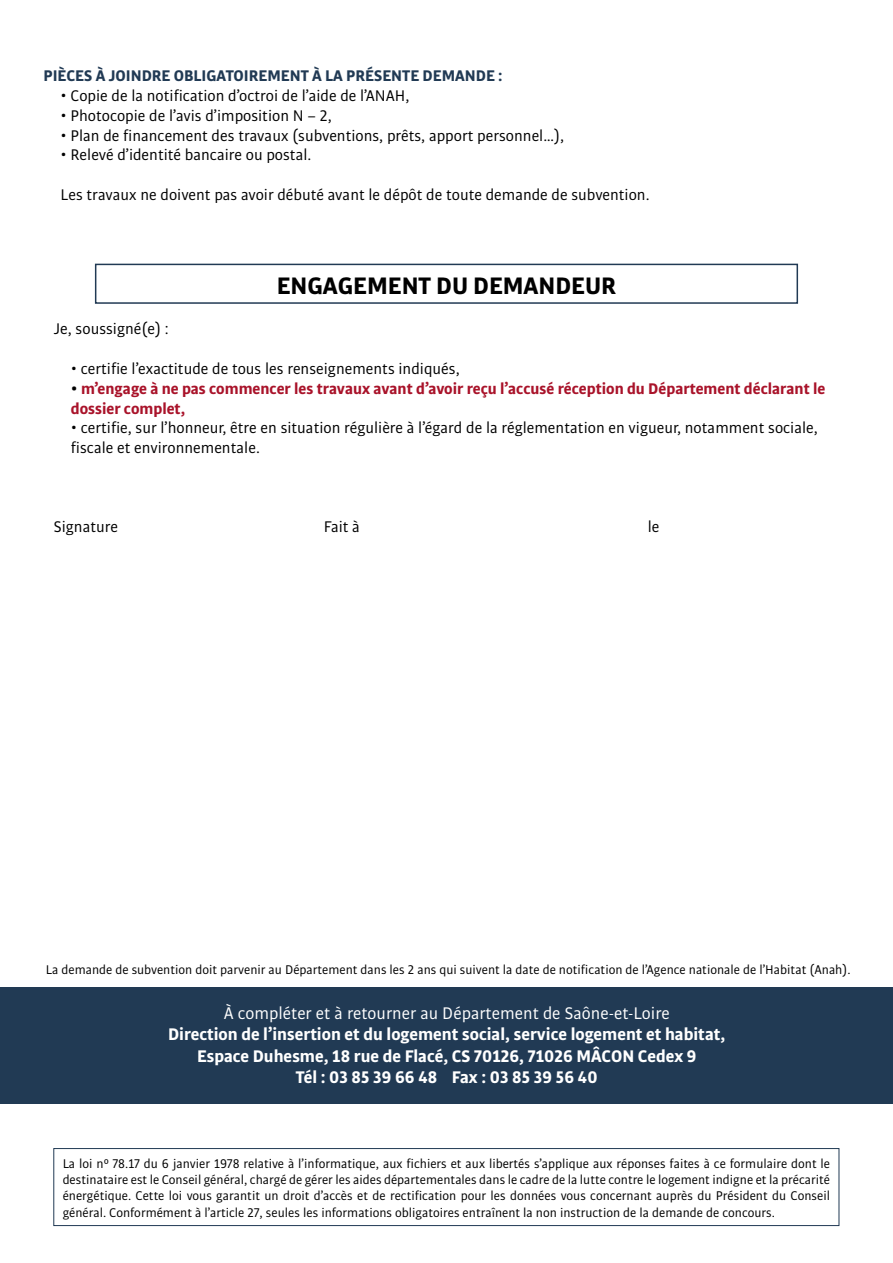
<style>
.page{position:relative;width:893px;height:1263px;background:#fff}
.page>*{position:absolute;margin:0;border:0;box-sizing:border-box;transform-origin:0 0}
.t1{font:700 25.5px "Bulo";color:#000}
.t2{font:700 18px/21.6px "Bulo";color:#fff;text-align:center}
.t3{font:18px "Bulo";color:#fff}
.t4{font:16.5px/19.8px "Bulo";color:#000}
.t5{font:700 16.5px/19.8px "Bulo";color:#a9132a}
.t6{font:700 16.5px "Bulo";color:#213a54}
.t7{font:13.5px/16.2px "Bulo";color:#000;text-align:justify}
.s1{color:#000}
</style>
<div class="page">
<div style="left:95px;top:264px;width:703px;height:40px;border:2px solid #213a54"></div>
<div style="left:0;top:986px;width:893px;height:117px;background:#213a54"></div>
<div style="left:53px;top:1148px;width:786px;height:78px;border:1px solid #213a54"></div>
<p class="t6" style="left:44px;top:65px;width:460px">PIÈCES À JOINDRE OBLIGATOIREMENT À LA PRÉSENTE DEMANDE :</p>
<p class="t4" style="left:61px;top:85px;width:350px">• Copie de la notification d’octroi de l’aide de l’ANAH,</p>
<p class="t4" style="left:61px;top:105px;width:273px">• Photocopie de l’avis d’imposition N – 2,</p>
<p class="t4" style="left:61px;top:125px;width:505px">• Plan de financement des travaux (subventions, prêts, apport personnel…),</p>
<p class="t4" style="left:61px;top:145px;width:252px">• Relevé d’identité bancaire ou postal.</p>
<p class="t4" style="left:61px;top:184px;width:590px">Les travaux ne doivent pas avoir débuté avant le dépôt de toute demande de subvention.</p>
<h1 class="t1" style="left:277px;top:269px;width:341px">ENGAGEMENT DU DEMANDEUR</h1>
<p class="t4" style="left:54px;top:319px;width:117px">Je, soussigné(e) :</p>
<p class="t4" style="left:71px;top:358px;width:390px">• certifie l’exactitude de tous les renseignements indiqués,</p>
<p class="t5" style="left:71px;top:378px;width:756px"><span class="s1">•</span> m’engage à ne pas commencer les travaux avant d’avoir reçu l’accusé réception du Département déclarant le dossier complet,</p>
<p class="t4" style="left:71px;top:418px;width:748px">• certifie, sur l’honneur, être en situation régulière à l’égard de la réglementation en vigueur, notamment sociale, fiscale et environnementale.</p>
<p class="t4" style="left:54px;top:517px;width:66px">Signature</p>
<p class="t4" style="left:324px;top:517px;width:38px">Fait à</p>
<p class="t4" style="left:648px;top:517px;width:13px">le</p>
<p class="t7" style="left:46px;top:961px;width:806px">La demande de subvention doit parvenir au Département dans les 2 ans qui suivent la date de notification de l’Agence nationale de l’Habitat (Anah).</p>
<h2 class="t3" style="left:224px;top:1001px;width:448px">À compléter et à retourner au Département de Saône-et-Loire</h2>
<h2 class="t2" style="left:168px;top:1023px;width:559px">Direction de l’insertion et du logement social, service logement et habitat,<br>Espace Duhesme, 18 rue de Flacé, CS 70126, 71026 MÂCON Cedex 9<br>Tél : 03 85 39 66 48 Fax : 03 85 39 56 40</h2>
<p class="t7" style="left:63px;top:1155px;width:769px">La loi n° 78.17 du 6 janvier 1978 relative à l’informatique, aux fichiers et aux libertés s’applique aux réponses faites à ce formulaire dont le destinataire est le Conseil général, chargé de gérer les aides départementales dans le cadre de la lutte contre le logement indigne et la précarité énergétique. Cette loi vous garantit un droit d’accès et de rectification pour les données vous concernant auprès du Président du Conseil général. Conformément à l’article 27, seules les informations obligatoires entraînent la non instruction de la demande de concours.</p>
</div>
